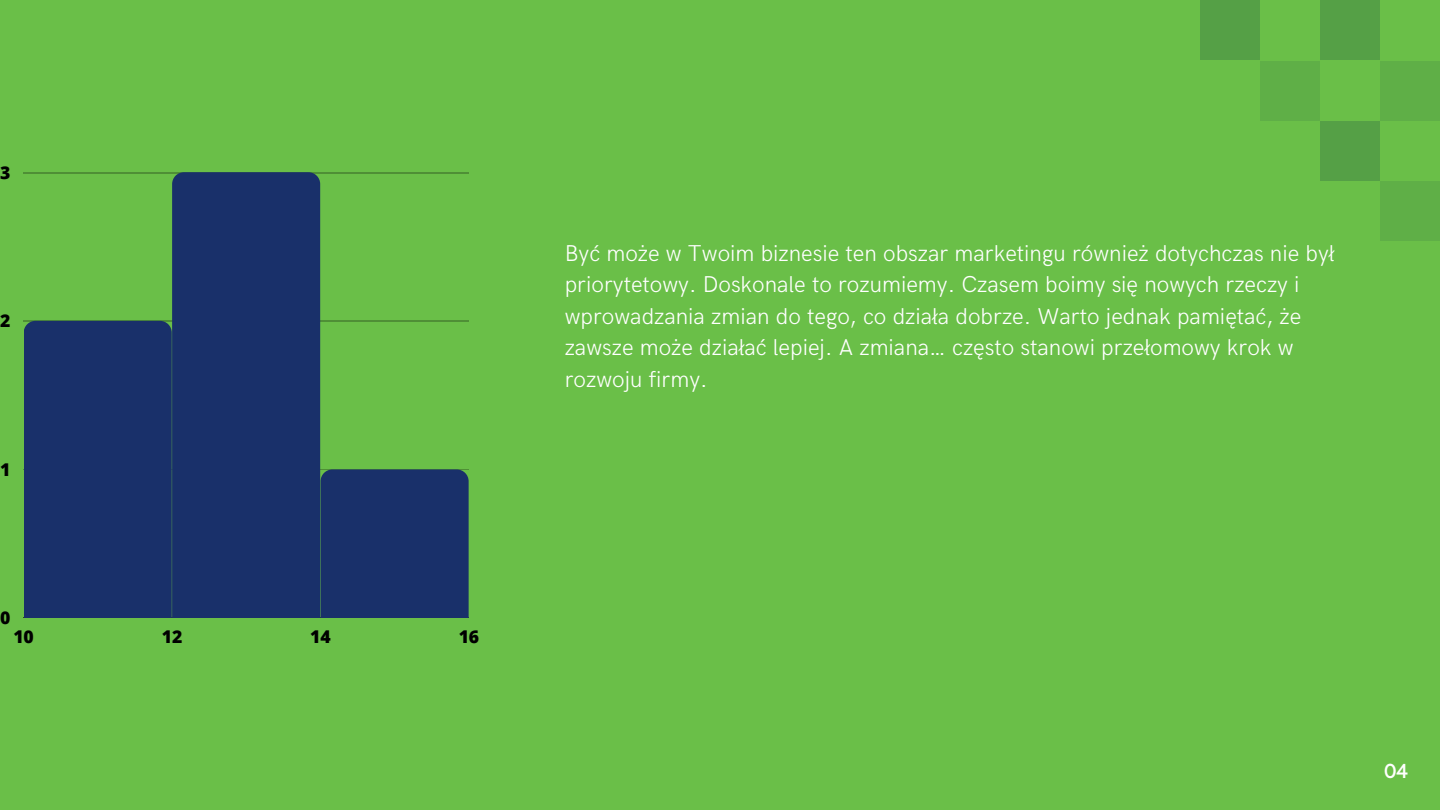
<style>
.page{position:relative;width:1440px;height:810px;background:#6abf48}
.page>*{position:absolute;margin:0;border:0;box-sizing:border-box;transform-origin:0 0}
.t1{font:300 23px/31.5px "HK Grotesk";color:#fff}
.t2{font:600 20.5px "HK Grotesk";color:#fff}
.t3{font:800 17.6px "Open Sans";color:#000}
</style>
<div class="page">
<div style="left:1320px;top:0;width:60px;height:60px;background:#55a046"></div>
<div style="left:1320px;top:121px;width:60px;height:60px;background:#55a046"></div>
<div style="left:1200px;top:0;width:60px;height:60px;background:#55a046"></div>
<div style="left:1380px;top:61px;width:60px;height:60px;background:#5faf47"></div>
<div style="left:1260px;top:61px;width:60px;height:60px;background:#5faf47"></div>
<div style="left:1380px;top:181px;width:60px;height:60px;background:#5faf47"></div>
<hr style="left:24px;top:172px;width:445px;height:1px;background:#000">
<hr style="left:24px;top:321px;width:445px;height:1px;background:#000">
<hr style="left:24px;top:469px;width:445px;height:1px;background:#000">
<hr style="left:24px;top:618px;width:445px;height:1px;background:#000">
<div style="left:24px;top:321px;width:148px;height:297px;background:#19306a"></div>
<div style="left:172px;top:172px;width:148px;height:446px;background:#19306a"></div>
<div style="left:321px;top:469px;width:148px;height:149px;background:#19306a"></div>
<p class="t3" style="left:0;top:160px;width:12px">3</p>
<p class="t3" style="left:0;top:308px;width:12px">2</p>
<p class="t3" style="left:0;top:457px;width:12px">1</p>
<p class="t3" style="left:0;top:605px;width:12px">0</p>
<p class="t3" style="left:13px;top:624px;width:22px">10</p>
<p class="t3" style="left:162px;top:624px;width:22px">12</p>
<p class="t3" style="left:310px;top:624px;width:22px">14</p>
<p class="t3" style="left:459px;top:624px;width:22px">16</p>
<p class="t1" style="left:565px;top:238px;width:771px">Być może w Twoim biznesie ten obszar marketingu również dotychczas nie był priorytetowy. Doskonale to rozumiemy. Czasem boimy się nowych rzeczy i wprowadzania zmian do tego, co działa dobrze. Warto jednak pamiętać, że zawsze może działać lepiej. A zmiana… często stanowi przełomowy krok w rozwoju firmy.</p>
<p class="t2" style="left:1385px;top:759px;width:25px">04</p>
</div>
